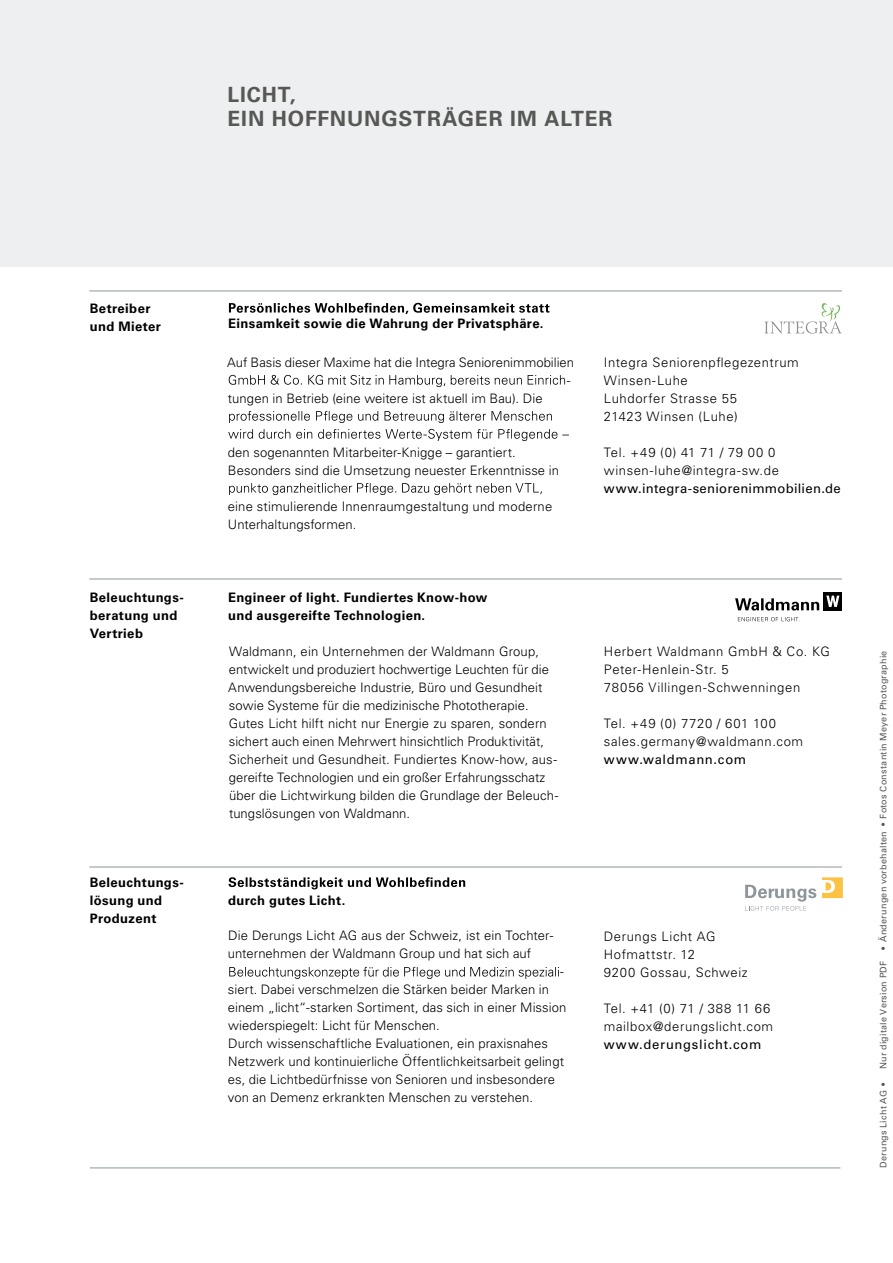
<style>
.page{position:relative;width:893px;height:1263px;background:#fff}
.page>*{position:absolute;margin:0;border:0;box-sizing:border-box;transform-origin:0 0}
.t1{font:700 21px/24px "Univers LT Std";letter-spacing:.04em;color:#575756}
.t2{font:300 13.05px/18px "Univers LT Std";letter-spacing:.005em;color:#000}
.t3{font:300 13.05px/18px "Univers LT Std";letter-spacing:.045em;color:#000}
.t4{font:700 13.05px/18px "Univers LT Std";letter-spacing:.03em;color:#000}
.t5{font:13.05px "Univers LT Std";letter-spacing:.045em;color:#000}
.t6{font:13.05px "Univers LT Std";letter-spacing:.02em;color:#000}
.t7{font:9px "Univers LT Std";letter-spacing:.025em;color:#575756}
</style>
<div class="page">
<div style="left:0;top:0;width:893px;height:266px;background:#eeeff1"></div>
<hr style="left:89px;top:579px;width:753px;height:1px;background:#8e969c">
<hr style="left:89px;top:867px;width:753px;height:1px;background:#8e969c">
<hr style="left:89px;top:291px;width:753px;height:1px;background:#8e969c">
<hr style="left:90px;top:1167px;width:750px;height:1px;background:#8e969c">
<div style="left:824px;top:592px;width:18px;height:18px;background:#000"></div>
<svg style="left:826px;top:596px;width:13px;height:11px"></svg>
<svg style="left:738px;top:617px;width:61px;height:4px"></svg>
<svg style="left:735px;top:598px;width:84px;height:13px"></svg>
<svg style="left:822px;top:877px;width:21px;height:21px"></svg>
<svg style="left:745px;top:885px;width:71px;height:26px"></svg>
<svg style="left:229px;top:303px;width:320px;height:11px"></svg>
<svg style="left:229px;top:375px;width:336px;height:12px"></svg>
<svg style="left:229px;top:411px;width:323px;height:12px"></svg>
<svg style="left:228px;top:429px;width:341px;height:12px"></svg>
<svg style="left:229px;top:483px;width:313px;height:12px"></svg>
<svg style="left:229px;top:967px;width:330px;height:12px"></svg>
<svg style="left:229px;top:877px;width:236px;height:12px"></svg>
<svg style="left:764px;top:303px;width:78px;height:31px"></svg>
<h1 class="t1" style="left:227px;top:83px;width:387px">LICHT,<br>EIN HOFFNUNGSTRÄGER IM ALTER</h1>
<p class="t4" style="left:90px;top:299px;width:73px">Betreiber und Mieter</p>
<p class="t4" style="left:228px;top:315px;width:317px">Einsamkeit sowie die Wahrung der Privatsphäre.</p>
<p class="t2" style="left:227px;top:353px;width:348px">Auf Basis dieser Maxime hat die Integra Seniorenimmobilien</p>
<p class="t2" style="left:567px;top:371px;width:5px">-</p>
<p class="t2" style="left:228px;top:389px;width:316px">tungen in Betrieb (eine weitere ist aktuell im Bau). Die</p>
<p class="t2" style="left:228px;top:443px;width:333px">den sogenannten Mitarbeiter-Knigge – garantiert.<br>Besonders sind die Umsetzung neuester Erkenntnisse in</p>
<p class="t2" style="left:228px;top:497px;width:326px">eine stimulierende Innenraum gestaltung und moderne<br>Unterhaltungsformen.</p>
<p class="t4" style="left:90px;top:588px;width:95px">Beleuchtungs&shy;beratung und<br>Vertrieb</p>
<p class="t4" style="left:228px;top:588px;width:261px">Engineer of light. Fundiertes Know-how und ausgereifte Technologien.</p>
<p class="t2" style="left:228px;top:642px;width:332px">Waldmann, ein Unternehmen der Waldmann Group, entwickelt und produziert hochwertige Leuchten für die Anwendungsbereiche Industrie, Büro und Gesundheit sowie Systeme für die medizinische Phototherapie.<br>Gutes Licht hilft nicht nur Energie zu sparen, sondern sichert auch einen Mehrwert hinsichtlich Produktivität, Sicherheit und Gesundheit. Fundiertes Know-how, aus&shy;gereifte Technologien und ein großer Erfahrungs schatz über die Lichtwirkung bilden die Grundlage der Beleuch&shy;tungslösungen von Waldmann.</p>
<p class="t4" style="left:90px;top:873px;width:95px">Beleuchtungs&shy;lösung und<br>Produzent</p>
<p class="t4" style="left:228px;top:891px;width:119px">durch gutes Licht.</p>
<p class="t2" style="left:228px;top:927px;width:327px">Die Derungs Licht AG aus der Schweiz, ist ein Tochter&shy;unternehmen der Waldmann Group und hat sich auf</p>
<p class="t2" style="left:560px;top:963px;width:5px">-</p>
<p class="t2" style="left:228px;top:981px;width:340px">siert. Dabei verschmelzen die Stärken beider Marken in einem „licht“-starken Sortiment, das sich in einer Mission wiederspiegelt: Licht für Menschen.<br>Durch wissenschaftliche Evaluationen, ein praxisnahes Netzwerk und kontinuierliche Öffentlichkeitsarbeit gelingt es, die Lichtbedürfnisse von Senioren und insbesondere von an Demenz erkrankten Menschen zu verstehen.</p>
<p class="t3" style="left:604px;top:353px;width:196px">Integra Seniorenpflegezentrum<br>Winsen-Luhe<br>Luhdorfer Strasse 55<br>21423 Winsen (Luhe)</p>
<p class="t3" style="left:604px;top:443px;width:177px">Tel. +49 (0) 41 71 / 79 00 0 winsen-luhe@integra-sw.de</p>
<p class="t6" style="left:604px;top:480px;width:238px">www.integra-seniorenimmobilien.de</p>
<p class="t3" style="left:604px;top:642px;width:227px">Herbert Waldmann GmbH &amp; Co. KG<br>Peter-Henlein-Str. 5<br>78056 Villingen-Schwenningen</p>
<p class="t3" style="left:604px;top:714px;width:201px">Tel. +49 (0) 7720 / 601 100 sales.germany@waldmann.com</p>
<p class="t5" style="left:604px;top:751px;width:144px">www.waldmann.com</p>
<p class="t3" style="left:604px;top:927px;width:145px">Derungs Licht AG<br>Hofmattstr. 12<br>9200 Gossau, Schweiz</p>
<p class="t3" style="left:604px;top:999px;width:171px">Tel. +41 (0) 71 / 388 11 66 mailbox@derungslicht.com</p>
<p class="t5" style="left:604px;top:1036px;width:159px">www.derungslicht.com</p>
<p class="t7" style="left:878px;top:950px;width:301px;rotate:-90deg">• Änderungen vorbehalten • Fotos Constantin Meyer Photographie</p>
<p class="t7" style="left:878px;top:1069px;width:110px;rotate:-90deg">Nur digitale Version PDF</p>
<p class="t7" style="left:878px;top:1168px;width:87px;rotate:-90deg">Derungs Licht AG •</p>
</div>
